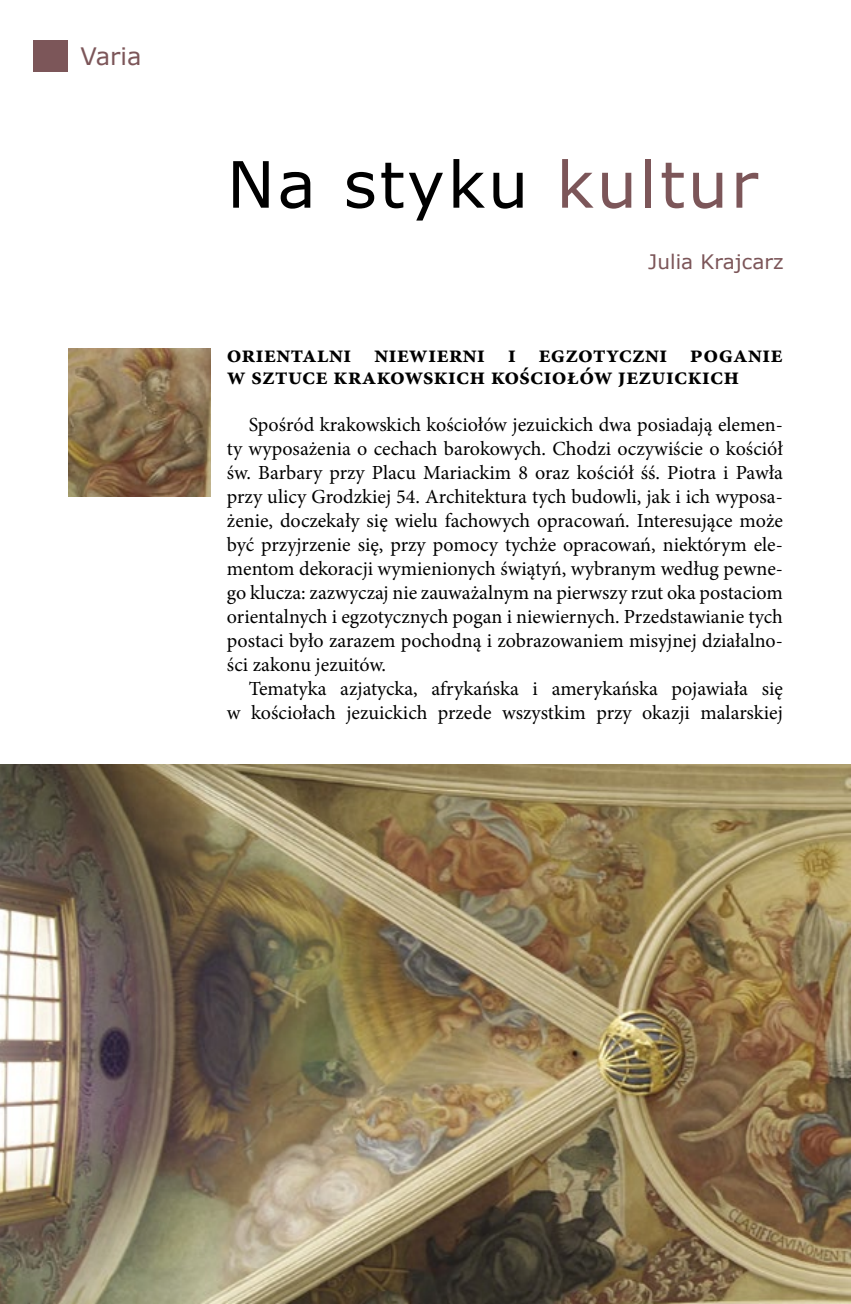
<style>
.page{position:relative;width:851px;height:1304px;background:#fff}
.page>*{position:absolute;margin:0;border:0;box-sizing:border-box;transform-origin:0 0}
.t1{font:64px "Verdana";letter-spacing:.04em;color:#000}
.t2{font:700 24px/22px "Minion Pro";color:#000}
.t3{font:24px "Verdana";color:#7c5659}
.t4{font:20px/24px "Minion Pro";color:#000;text-align:justify}
.t5{font:20px "Verdana";letter-spacing:.005em;color:#7c5659}
.s1{color:#7c5659}
</style>
<div class="page">
<div style="left:33px;top:40px;width:35px;height:32px;background:#7c5659"></div>
<img style="left:68px;top:349px;width:142px;height:148px">
<img style="left:0;top:764px;width:850px;height:540px">
<p class="t3" style="left:81px;top:40px;width:62px">Varia</p>
<h1 class="t1" style="left:227px;top:140px;width:532px">Na styku <span class="s1">kultur</span></h1>
<p class="t5" style="left:648px;top:248px;width:137px">Julia Krajcarz</p>
<p class="t2" style="left:227px;top:343px;width:557px">Orientalni niewierni i egzotyczni poganie w sztuce krakowskich kościołów jezuickich</p>
<p class="t4" style="left:227px;top:413px;width:557px;text-indent:22px">Spośród krakowskich kościołów jezuickich dwa posiadają elemen&shy;ty wyposażenia o cechach barokowych. Chodzi oczywiście o kościół św. Barbary przy Placu Mariackim 8 oraz kościół śś. Piotra i Pawła przy ulicy Grodzkiej 54. Architektura tych budowli, jak i ich wyposa&shy;żenie, doczekały się wielu fachowych opracowań. Interesujące może być przyjrzenie się, przy pomocy tychże opracowań, niektórym ele&shy;mentom dekoracji wymienionych świątyń, wybranym według pewne&shy;go klucza: zazwyczaj nie zauważalnym na pierwszy rzut oka postaciom orientalnych i egzotycznych pogan i niewiernych. Przedstawianie tych postaci było zarazem pochodną i zobrazowaniem misyjnej działalno&shy;ści zakonu jezuitów.</p>
<p class="t4" style="left:227px;top:677px;width:557px;text-align:right">Tematyka azjatycka, afrykańska i amerykańska pojawiała się<br>w kościołach jezuickich przede wszystkim przy okazji malarskiej</p>
</div>
